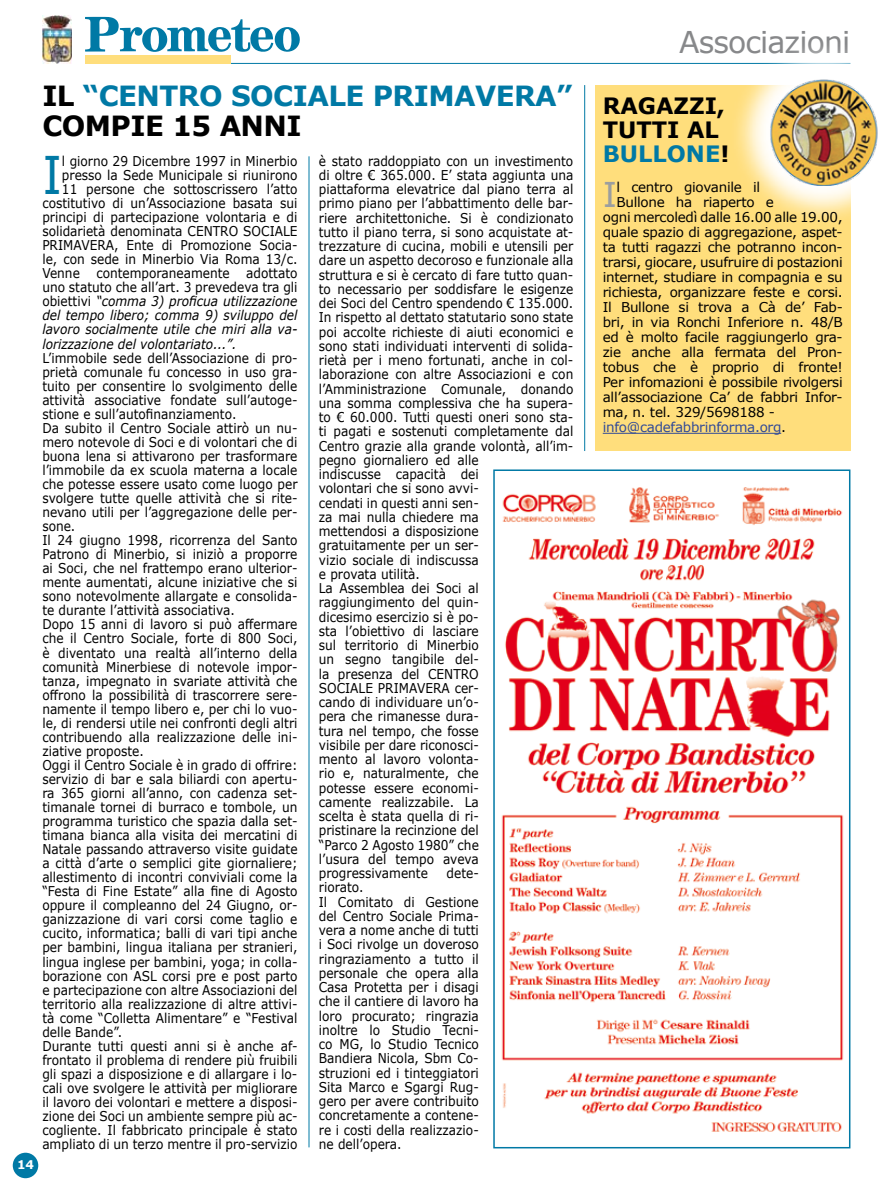
<style>
.page{position:relative;width:893px;height:1191px;background:#fff}
.page>*{position:absolute;margin:0;border:0;box-sizing:border-box;transform-origin:0 0}
.t1{font:51.9px "Verdana";color:#0079a5;scale:.9 1}
.t2{font:34.2px "Verdana";color:#9c9e9f}
.t3{font:30px "Verdana";letter-spacing:-.03em;color:#87888a}
.t4{font:700 27.75px/30px "Verdana";letter-spacing:-.02em;color:#0079a5}
.t5{font:700 22.5px/24px "Verdana";color:#000}
.t6{font:13.5px/14.2px "Verdana";color:#000;scale:.9 1}
.t7{font:13.5px "Verdana";letter-spacing:-.02em;color:#000}
.t8{font:italic 13.5px "Verdana";color:#000;scale:.9 1}
.t9{font:13.5px "Verdana";letter-spacing:-.02em;color:#314a97}
.t10{font:700 12px "Verdana";color:#fff}
.s1{color:#000}
.s2{font-style:normal}
.s3{color:#0079a5}
</style>
<div class="page">
<hr style="left:85px;top:63px;width:765px;height:1px;background:#0079a5">
<svg style="left:85px;top:17px;width:215px;height:35px"></svg>
<div style="left:85px;top:55px;width:146px;height:9px;background:#ffde7c"></div>
<img style="left:42px;top:16px;width:29px;height:47px">
<div style="left:595px;top:85px;width:255px;height:366px;background:#ffde7c"></div>
<svg style="left:730px;top:62px;width:121px;height:164px"></svg>
<img style="left:768px;top:77px;width:110px;height:108px">
<hr style="left:603px;top:433px;width:178px;height:1px;background:#314a97">
<img style="left:501px;top:487px;width:343px;height:645px">
<div style="left:493px;top:469px;width:357px;height:679px;border:2px solid #0079a5"></div>
<hr style="left:584px;top:85px;width:1px;height:366px;background:#0079a5">
<hr style="left:309px;top:156px;width:1px;height:991px;background:#0079a5">
<div style="left:13px;top:1152px;width:25px;height:26px;background:#0079a5;border-radius:50%"></div>
<p class="t10" style="left:17px;top:1157px;width:18px">14</p>
<h3 class="t4" style="left:42px;top:81px;width:532px"><span class="s1">IL</span> “CENTRO SOCIALE PRIMAVERA”<br><span class="s1">COMPIE 15 ANNI</span></h3>
<h1 class="t1" style="left:42px;top:142px;width:23px">I</h1>
<p class="t6" style="left:62px;top:154px;width:263px">l giorno 29 Dicembre 1997 in Minerbio</p>
<p class="t6" style="left:62px;top:168px;width:263px">presso la Sede Municipale si riunirono</p>
<p class="t6" style="left:62px;top:182px;width:263px">11 persone che sottoscrissero l’atto</p>
<p class="t6" style="left:42px;top:196px;width:285px">costitutivo di un’Associazione basata sui</p>
<p class="t6" style="left:42px;top:210px;width:285px">principi di partecipazione volontaria e di</p>
<p class="t6" style="left:42px;top:224px;width:285px">solidarietà denominata CENTRO SOCIALE</p>
<p class="t6" style="left:42px;top:238px;width:285px">PRIMAVERA, Ente di Promozione Socia-</p>
<p class="t6" style="left:42px;top:252px;width:285px">le, con sede in Minerbio Via Roma 13/c.</p>
<p class="t6" style="left:42px;top:266px;width:285px">Venne contemporaneamente adottato</p>
<p class="t6" style="left:42px;top:280px;width:285px">uno statuto che all’art. 3 prevedeva tra gli</p>
<p class="t8" style="left:42px;top:293px;width:285px"><span class="s2">obiettivi</span> “comma 3) proficua utilizzazione</p>
<p class="t8" style="left:42px;top:307px;width:285px">del tempo libero; comma 9) sviluppo del</p>
<p class="t8" style="left:42px;top:321px;width:285px">lavoro socialmente utile che miri alla va-</p>
<p class="t8" style="left:42px;top:335px;width:217px">lorizzazione del volontariato...”.</p>
<p class="t6" style="left:42px;top:351px;width:285px">L’immobile sede dell’Associazione di pro&shy;prietà comunale fu concesso in uso gra&shy;tuito per consentire lo svolgimento delle attività associative fondate sull’autoge&shy;stione e sull’autofinanziamento.<br>Da subito il Centro Sociale attirò un nu&shy;mero notevole di Soci e di volontari che di buona lena si attivarono per trasformare l’immobile da ex scuola materna a locale che potesse essere usato come luogo per svolgere tutte quelle attività che si rite&shy;nevano utili per l’aggregazione delle per&shy;sone.<br>Il 24 giugno 1998, ricorrenza del Santo Patrono di Minerbio, si iniziò a proporre ai Soci, che nel frattempo erano ulterior&shy;mente aumentati, alcune iniziative che si sono notevolmente allargate e consolida&shy;te durante l’attività associativa.<br>Dopo 15 anni di lavoro si può affermare che il Centro Sociale, forte di 800 Soci, è diventato una realtà all’interno della comunità Minerbiese di notevole impor&shy;tanza, impegnato in svariate attività che offrono la possibilità di trascorrere sere&shy;namente il tempo libero e, per chi lo vuo&shy;le, di rendersi utile nei confronti degli altri contribuendo alla realizzazione delle ini&shy;ziative proposte.<br>Oggi il Centro Sociale è in grado di offrire: servizio di bar e sala biliardi con apertu&shy;ra 365 giorni all’anno, con cadenza set&shy;timanale tornei di burraco e tombole, un programma turistico che spazia dalla set&shy;timana bianca alla visita dei mercatini di Natale passando attraverso visite guidate a città d’arte o semplici gite giornaliere; allestimento di incontri conviviali come la “Festa di Fine Estate” alla fine di Agosto oppure il compleanno del 24 Giugno, or&shy;ganizzazione di vari corsi come taglio e cucito, informatica; balli di vari tipi anche per bambini, lingua italiana per stranieri, lingua inglese per bambini, yoga; in colla&shy;borazione con ASL corsi pre e post parto e partecipazione con altre Associazioni del territorio alla realizzazione di altre attivi&shy;tà come “Colletta Alimentare” e “Festival delle Bande”.<br>Durante tutti questi anni si è anche af&shy;frontato il problema di rendere più fruibili gli spazi a disposizione e di allargare i lo&shy;cali ove svolgere le attività per migliorare il lavoro dei volontari e mettere a disposi&shy;zione dei Soci un ambiente sempre più ac&shy;cogliente. Il fabbricato principale è stato ampliato di un terzo mentre il pro-servizio</p>
<p class="t6" style="left:319px;top:154px;width:284px">è stato raddoppiato con un investimento di oltre € 365.000. E’ stata aggiunta una piattaforma elevatrice dal piano terra al primo piano per l’abbattimento delle bar&shy;riere architettoniche. Si è condizionato tutto il piano terra, si sono acquistate at&shy;trezzature di cucina, mobili e utensili per dare un aspetto decoroso e funzionale alla struttura e si è cercato di fare tutto quan&shy;to necessario per soddisfare le esigenze dei Soci del Centro spendendo € 135.000.<br>In rispetto al dettato statutario sono state poi accolte richieste di aiuti economici e sono stati individuati interventi di solida&shy;rietà per i meno fortunati, anche in col&shy;laborazione con altre Associazioni e con l’Amministrazione Comunale, donando una somma complessiva che ha supera&shy;to € 60.000. Tutti questi oneri sono sta&shy;ti pagati e sostenuti completamente dal<br>Centro grazie alla grande volontà, all’im&shy;pegno giornaliero ed alle<br>indiscusse capacità dei<br>volontari che si sono avvi-<br>cendati in questi anni sen-<br>za mai nulla chiedere ma<br>mettendosi a disposizione<br>gratuitamente per un ser-<br>vizio sociale di indiscussa<br>e provata utilità.<br>La Assemblea dei Soci al raggiungimento del quin-<br>dicesimo esercizio si è po-<br>sta l’obiettivo di lasciare<br>sul territorio di Minerbio<br>un segno tangibile del-<br>la presenza del CENTRO<br>SOCIALE PRIMAVERA cer-<br>cando di individuare un’o-<br>pera che rimanesse dura-<br>tura nel tempo, che fosse<br>visibile per dare riconosci-<br>mento al lavoro volonta-<br>rio e, naturalmente, che<br>potesse essere economi-<br>camente realizzabile. La<br>scelta è stata quella di ri-<br>pristinare la recinzione del<br>“Parco 2 Agosto 1980” che<br>l’usura del tempo aveva progressivamente</p>
<p class="t6" style="left:446px;top:866px;width:37px">dete-</p>
<p class="t6" style="left:319px;top:880px;width:179px">riorato.<br>Il Comitato di Gestione del Centro Sociale Prima&shy;vera a nome anche di tutti i Soci rivolge un doveroso ringraziamento a tutto il personale che opera alla<br>Casa Protetta per i disagi che il cantiere di lavoro ha loro procurato; ringrazia inoltre lo Studio Tecni&shy;co MG, lo Studio Tecnico<br>Bandiera Nicola, Sbm Co&shy;struzioni ed i tinteggiatori<br>Sita Marco e Sgargi Rug&shy;gero per avere contribuito concretamente a contene&shy;re i costi della realizzazio&shy;ne dell’opera.</p>
<h3 class="t3" style="left:679px;top:23px;width:173px">Associazioni</h3>
<h3 class="t5" style="left:603px;top:94px;width:128px">RAGAZZI,<br>TUTTI AL<br><span class="s3">BU LLONE</span>!</h3>
<h2 class="t2" style="left:603px;top:173px;width:16px">I</h2>
<p class="t7" style="left:616px;top:178px;width:145px">l centro giovanile il</p>
<p class="t7" style="left:616px;top:193px;width:159px">Bullone ha riaperto e</p>
<p class="t7" style="left:603px;top:208px;width:242px">ogni mercoledì dalle 16.00 alle 19.00,</p>
<p class="t7" style="left:603px;top:223px;width:242px">quale spazio di aggregazione, aspet-</p>
<p class="t7" style="left:603px;top:238px;width:241px">ta tutti ragazzi che potranno incon-</p>
<p class="t7" style="left:603px;top:253px;width:242px">trarsi, giocare, usufruire di postazioni</p>
<p class="t7" style="left:603px;top:268px;width:242px">internet, studiare in compagnia e su</p>
<p class="t7" style="left:603px;top:283px;width:242px">richiesta, organizzare feste e corsi.</p>
<p class="t7" style="left:603px;top:298px;width:242px">Il Bullone si trova a Cà de’ Fab-</p>
<p class="t7" style="left:603px;top:313px;width:242px">bri, in via Ronchi Inferiore n. 48/B</p>
<p class="t7" style="left:603px;top:328px;width:241px">ed è molto facile raggiungerlo gra-</p>
<p class="t7" style="left:603px;top:343px;width:242px">zie anche alla fermata del Pron-</p>
<p class="t7" style="left:603px;top:358px;width:242px">tobus che è proprio di fronte!</p>
<p class="t7" style="left:603px;top:373px;width:242px">Per infomazioni è possibile rivolgersi</p>
<p class="t7" style="left:603px;top:388px;width:242px">all’associazione Ca’ de fabbri Infor-</p>
<p class="t7" style="left:603px;top:403px;width:174px">ma, n. tel. 329/5698188 -</p>
<p class="t9" style="left:603px;top:418px;width:185px">info@cadefabbrinforma.org<span class="s1">.</span></p>
</div>
